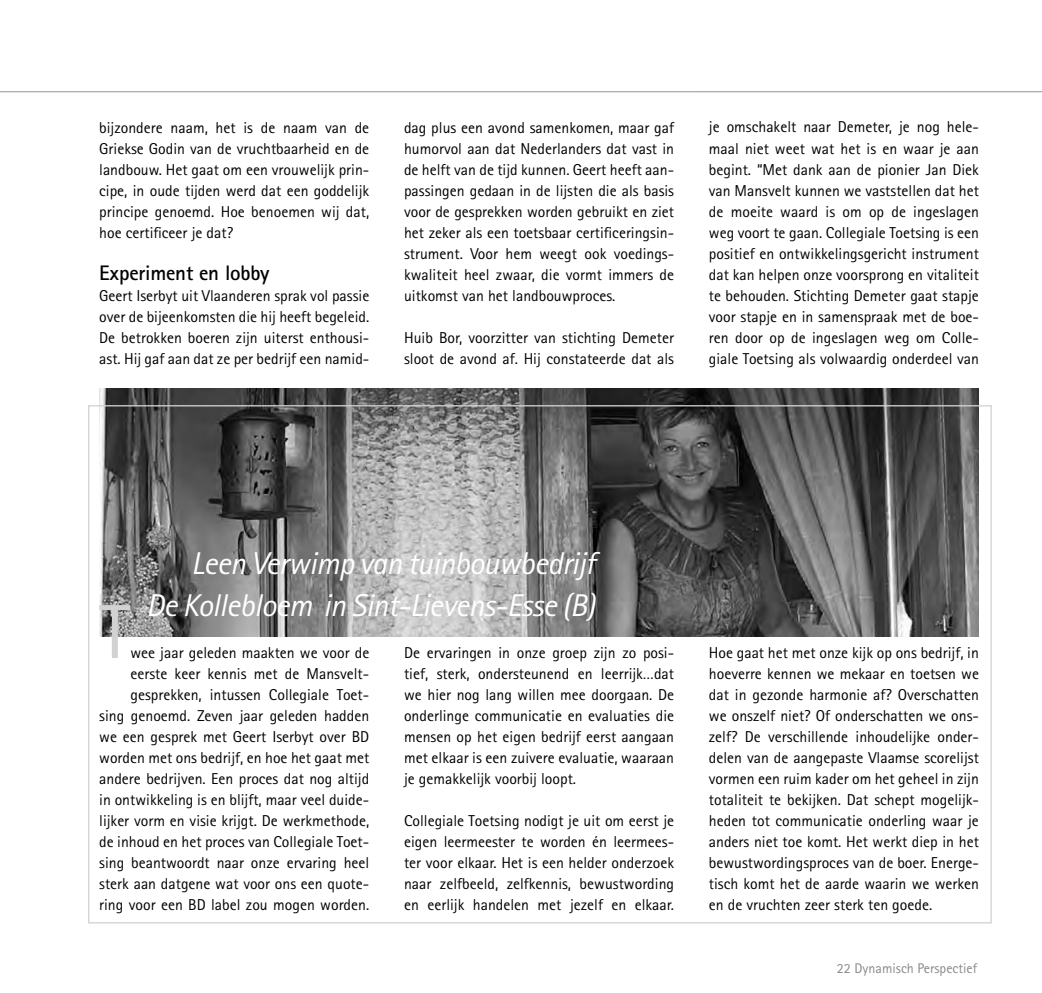
<style>
.page{position:relative;width:1042px;height:993px;background:#fff}
.page>*{position:absolute;margin:0;border:0;box-sizing:border-box;transform-origin:0 0}
.t1{font:76.65px "Rotis Sans Serif";color:#d1d2d4}
.t2{font:italic 31.5px/42px "Rotis Sans Serif";letter-spacing:-.02em;color:#fff;text-align:right}
.t3{font:700 21px "Rotis Sans Serif";letter-spacing:-.01em;color:#000}
.t4{font:15.75px/21px "Rotis Sans Serif";color:#000;text-align:justify}
.t5{font:14px "Rotis Sans Serif";color:#87888a}
</style>
<div class="page">
<hr style="left:0;top:91px;width:1042px;height:1px;background:#929395">
<img style="left:99px;top:388px;width:880px;height:248px">
<p class="t4" style="left:99px;top:117px;width:272px">bijzondere naam, het is de naam van de Griekse Godin van de vruchtbaarheid en de landbouw. Het gaat om een vrouwelijk prin&shy;cipe, in oude tijden werd dat een goddelijk principe genoemd. Hoe benoemen wij dat, hoe certificeer je dat?</p>
<h3 class="t3" style="left:99px;top:259px;width:172px">Experiment en lobby</h3>
<p class="t4" style="left:99px;top:285px;width:272px">Geert Iserbyt uit Vlaanderen sprak vol passie over de bijeenkomsten die hij heeft begeleid.<br>De betrokken boeren zijn uiterst enthousi&shy;ast. Hij gaf aan dat ze per bedrijf een namid-</p>
<p class="t4" style="left:404px;top:116px;width:272px">dag plus een avond samenkomen, maar gaf humorvol aan dat Nederlanders dat vast in de helft van de tijd kunnen. Geert heeft aan&shy;passingen gedaan in de lijsten die als basis voor de gesprekken worden gebruikt en ziet het zeker als een toetsbaar certificeringsin&shy;strument. Voor hem weegt ook voedings&shy;kwaliteit heel zwaar, die vormt immers de uitkomst van het landbouwproces.</p>
<p class="t4" style="left:404px;top:326px;width:272px">Huib Bor, voorzitter van stichting Demeter sloot de avond af. Hij constateerde dat als</p>
<p class="t4" style="left:709px;top:116px;width:272px">je omschakelt naar Demeter, je nog hele&shy;maal niet weet wat het is en waar je aan begint. “Met dank aan de pionier Jan Diek van Mansvelt kunnen we vaststellen dat het de moeite waard is om op de ingeslagen weg voort te gaan. Collegiale Toetsing is een positief en ontwikkelingsgericht instrument dat kan helpen onze voorsprong en vitaliteit te behouden. Stichting Demeter gaat stapje voor stapje en in samenspraak met de boe&shy;ren door op de ingeslagen weg om Colle&shy;giale Toetsing als volwaardig onderdeel van</p>
<h2 class="t2" style="left:146px;top:542px;width:451px">Leen Verwimp van tuinbouwbedrijf<br>De Kollebloem in Sint-Lievens-Esse (B)</h2>
<h1 class="t1" style="left:99px;top:586px;width:33px">T</h1>
<p class="t4" style="left:99px;top:642px;width:272px;text-align:right">wee jaar geleden maakten we voor de eerste keer kennis met de Mansvelt&shy;gesprekken, intussen Collegiale Toet-<br>sing genoemd. Zeven jaar geleden hadden we een gesprek met Geert Iserbyt over BD worden met ons bedrijf, en hoe het gaat met andere bedrijven. Een proces dat nog altijd in ontwikkeling is en blijft, maar veel duide&shy;lijker vorm en visie krijgt. De werkmethode, de inhoud en het proces van Collegiale Toet&shy;sing beantwoordt naar onze ervaring heel sterk aan datgene wat voor ons een quote&shy;ring voor een BD label zou mogen worden.</p>
<p class="t4" style="left:404px;top:641px;width:272px">De ervaringen in onze groep zijn zo posi&shy;tief, sterk, ondersteunend en leerrijk…dat we hier nog lang willen mee doorgaan. De onderlinge communicatie en evaluaties die mensen op het eigen bedrijf eerst aangaan met elkaar is een zuivere evaluatie, waaraan je gemakkelijk voorbij loopt.</p>
<p class="t4" style="left:404px;top:809px;width:272px">Collegiale Toetsing nodigt je uit om eerst je eigen leermeester te worden én leermees&shy;ter voor elkaar. Het is een helder onderzoek naar zelfbeeld, zelfkennis, bewustwording en eerlijk handelen met jezelf en elkaar.</p>
<p class="t4" style="left:709px;top:641px;width:272px">Hoe gaat het met onze kijk op ons bedrijf, in hoeverre kennen we mekaar en toetsen we dat in gezonde harmonie af? Overschatten we onszelf niet? Of onderschatten we ons&shy;zelf? De verschillende inhoudelijke onder&shy;delen van de aangepaste Vlaamse scorelijst vormen een ruim kader om het geheel in zijn totaliteit te bekijken. Dat schept mogelijk&shy;heden tot communicatie onderling waar je anders niet toe komt. Het werkt diep in het bewustwordingsproces van de boer. Energe&shy;tisch komt het de aarde waarin we werken en de vruchten zeer sterk ten goede.</p>
<p class="t5" style="left:837px;top:959px;width:142px">22 Dynamisch Perspectief</p>
</div>
